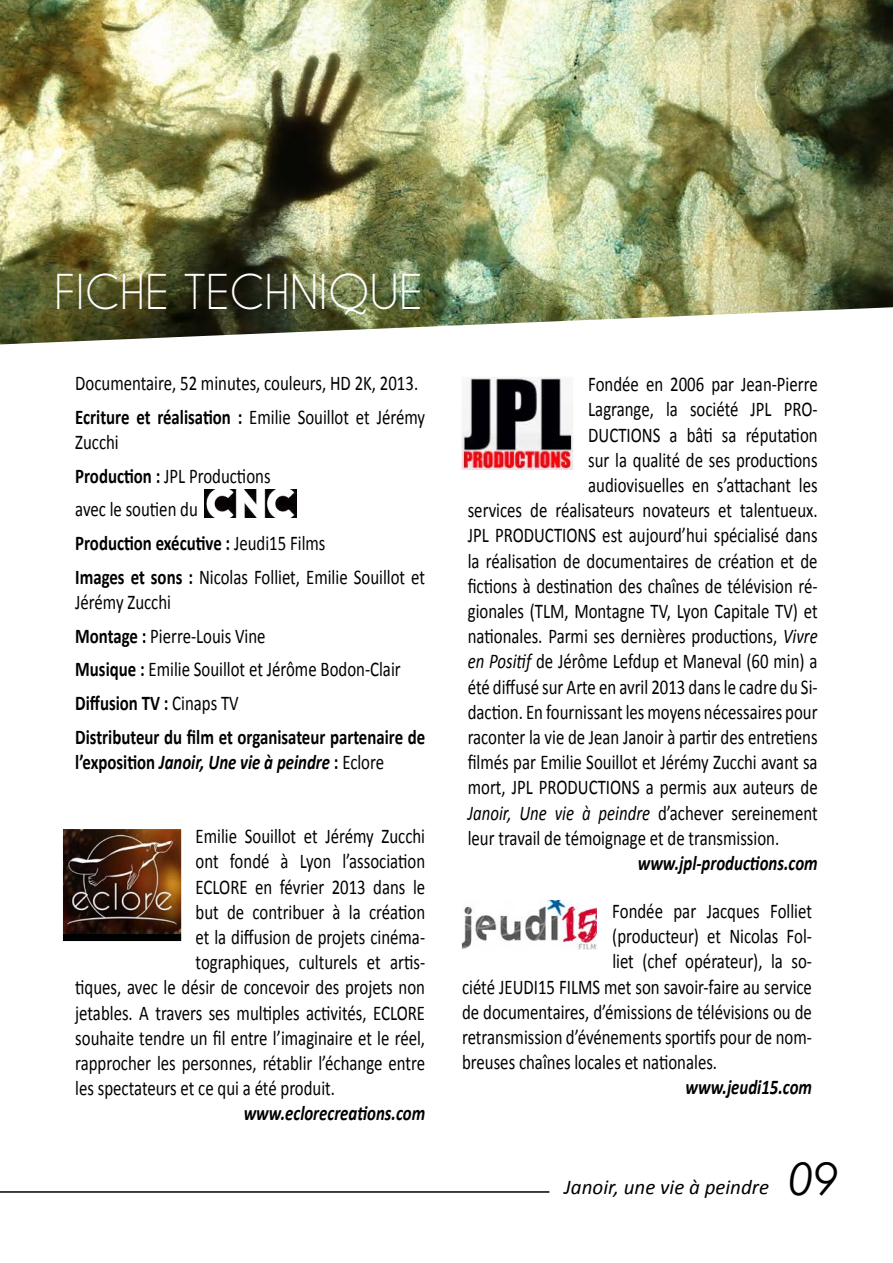
<style>
.page{position:relative;width:893px;height:1263px;background:#fff}
.page>*{position:absolute;margin:0;border:0;box-sizing:border-box;transform-origin:0 0}
.t1{font:45px "Caviar Dreams";color:#fff}
.t2{font:21px/33.8px "Calibri";color:#000;scale:.8 1}
.t3{font:700 21px/33.8px "Calibri";color:#000;scale:.8 1}
.t4{font:italic 700 21px "Calibri";color:#000;scale:.8 1}
.t5{font:italic 21px "Calibri";color:#000;scale:.8 1}
.t6{font:italic 21px "Calibri";color:#000101}
.s1{font-weight:700}
.s2{font-weight:400}
.s3{font-style:normal}
.s4{font-weight:400;font-style:normal}
.s5{font-style:italic}
.s6{font-family:"Century Gothic";font-size:45px}
</style>
<div class="page">
<img style="left:0;top:0;width:893px;height:344px">
<hr style="left:0;top:1191px;width:549px;height:2px;background:#000">
<div style="left:56px;top:822px;width:132px;height:126px;background:#000101"></div>
<img style="left:64px;top:830px;width:117px;height:103px">
<div style="left:49px;top:815px;width:147px;height:140px;border:14px solid #fff"></div>
<img style="left:204px;top:489px;width:93px;height:28px">
<img style="left:462px;top:378px;width:110px;height:91px">
<img style="left:462px;top:900px;width:134px;height:49px">
<h1 class="t1" style="left:54px;top:265px;width:370px">FICHE TECHNIQUE</h1>
<p class="t2" style="left:75px;top:366px;width:439px">Documentaire, 52 minutes, couleurs, HD 2K, 2013.<br><span class="s1">Ecriture et réalisation :</span> Emilie Souillot et Jérémy</p>
<p class="t2" style="left:75px;top:425px;width:439px">Zucchi<br><span class="s1">Production :</span> JPL Productions<br>avec le soutien du<br><span class="s1">Production exécutive :</span> Jeudi15 Films<br><span class="s1">Images et sons :</span> Nicolas Folliet, Emilie Souillot et</p>
<p class="t3" style="left:75px;top:585px;width:439px"><span class="s2">Jérémy Zucchi<br></span>Montage : <span class="s2">Pierre-Louis Vine<br></span>Musique : <span class="s2">Emilie Souillot et Jérôme Bodon-Clair </span>Diffusion TV : <span class="s2">Cinaps TV<br></span>Distributeur du film et organisateur partenaire de</p>
<p class="t4" style="left:75px;top:749px;width:388px"><span class="s3">l’exposition</span> Janoir, Une vie à peindre <span class="s3">:</span> <span class="s4">Eclore</span></p>
<p class="t2" style="left:196px;top:819px;width:288px">Emilie Souillot et Jérémy Zucchi</p>
<p class="t2" style="left:196px;top:844px;width:288px">ont fondé à Lyon l’association</p>
<p class="t2" style="left:196px;top:870px;width:289px">ECLORE en février 2013 dans le</p>
<p class="t2" style="left:196px;top:895px;width:288px">but de contribuer à la création</p>
<p class="t2" style="left:196px;top:920px;width:289px">et la diffusion de projets cinéma-</p>
<p class="t2" style="left:196px;top:945px;width:289px">tographiques, culturels et artis-</p>
<p class="t2" style="left:75px;top:970px;width:439px">tiques, avec le désir de concevoir des projets non</p>
<p class="t2" style="left:75px;top:996px;width:439px">jetables. A travers ses multiples activités, ECLORE</p>
<p class="t2" style="left:75px;top:1021px;width:439px">souhaite tendre un fil entre l’imaginaire et le réel,</p>
<p class="t2" style="left:75px;top:1046px;width:439px">rapprocher les personnes, rétablir l’échange entre</p>
<p class="t2" style="left:75px;top:1071px;width:326px">les spectateurs et ce qui a été produit.</p>
<p class="t4" style="left:244px;top:1100px;width:228px">www.eclorecreations.com</p>
<p class="t2" style="left:588px;top:367px;width:288px">Fondée en 2006 par Jean-Pierre</p>
<p class="t2" style="left:588px;top:393px;width:288px">Lagrange, la société JPL PRO-</p>
<p class="t2" style="left:588px;top:418px;width:288px">DUCTIONS a bâti sa réputation</p>
<p class="t2" style="left:588px;top:443px;width:288px">sur la qualité de ses productions</p>
<p class="t2" style="left:588px;top:468px;width:288px">audiovisuelles en s’attachant les</p>
<p class="t2" style="left:468px;top:493px;width:439px">services de réalisateurs novateurs et talentueux.</p>
<p class="t2" style="left:468px;top:519px;width:439px">JPL PRODUCTIONS est aujourd’hui spécialisé dans</p>
<p class="t2" style="left:468px;top:544px;width:439px">la réalisation de documentaires de création et de</p>
<p class="t2" style="left:468px;top:569px;width:439px">fictions à destination des chaînes de télévision ré-</p>
<p class="t2" style="left:468px;top:594px;width:439px">gionales (TLM, Montagne TV, Lyon Capitale TV) et</p>
<p class="t2" style="left:468px;top:619px;width:439px">nationales. Parmi ses dernières productions, <span class="s5">Vivre</span></p>
<p class="t2" style="left:468px;top:645px;width:439px"><span class="s5">en Positif</span> de Jérôme Lefdup et Maneval (60 min) a</p>
<p class="t2" style="left:468px;top:670px;width:439px">été diffusé sur Arte en avril 2013 dans le cadre du Si-</p>
<p class="t2" style="left:468px;top:695px;width:439px">daction. En fournissant les moyens nécessaires pour</p>
<p class="t2" style="left:468px;top:720px;width:439px">raconter la vie de Jean Janoir à partir des entretiens</p>
<p class="t2" style="left:468px;top:745px;width:439px">filmés par Emilie Souillot et Jérémy Zucchi avant sa</p>
<p class="t2" style="left:468px;top:771px;width:439px">mort, JPL PRODUCTIONS a permis aux auteurs de</p>
<p class="t5" style="left:468px;top:798px;width:439px">Janoir, Une vie à peindre <span class="s3">d’achever sereinement</span></p>
<p class="t2" style="left:468px;top:821px;width:391px">leur travail de témoignage et de transmission.</p>
<p class="t4" style="left:638px;top:850px;width:226px">www.jpl-productions.com</p>
<p class="t2" style="left:612px;top:894px;width:251px">Fondée par Jacques Folliet</p>
<p class="t2" style="left:612px;top:919px;width:251px">(producteur) et Nicolas Fol-</p>
<p class="t2" style="left:612px;top:945px;width:251px">liet (chef opérateur), la so-</p>
<p class="t2" style="left:462px;top:970px;width:439px">ciété JEUDI15 FILMS met son savoir-faire au service</p>
<p class="t2" style="left:462px;top:995px;width:439px">de documentaires, d’émissions de télévisions ou de</p>
<p class="t2" style="left:462px;top:1020px;width:439px">retransmission d’événements sportifs pour de nom-</p>
<p class="t2" style="left:462px;top:1045px;width:320px">breuses chaînes locales et nationales.</p>
<p class="t4" style="left:685px;top:1074px;width:160px">www.jeudi15.com</p>
<p class="t6" style="left:564px;top:1173px;width:276px">Janoir, une vie à peindre <span class="s6">09</span></p>
</div>
